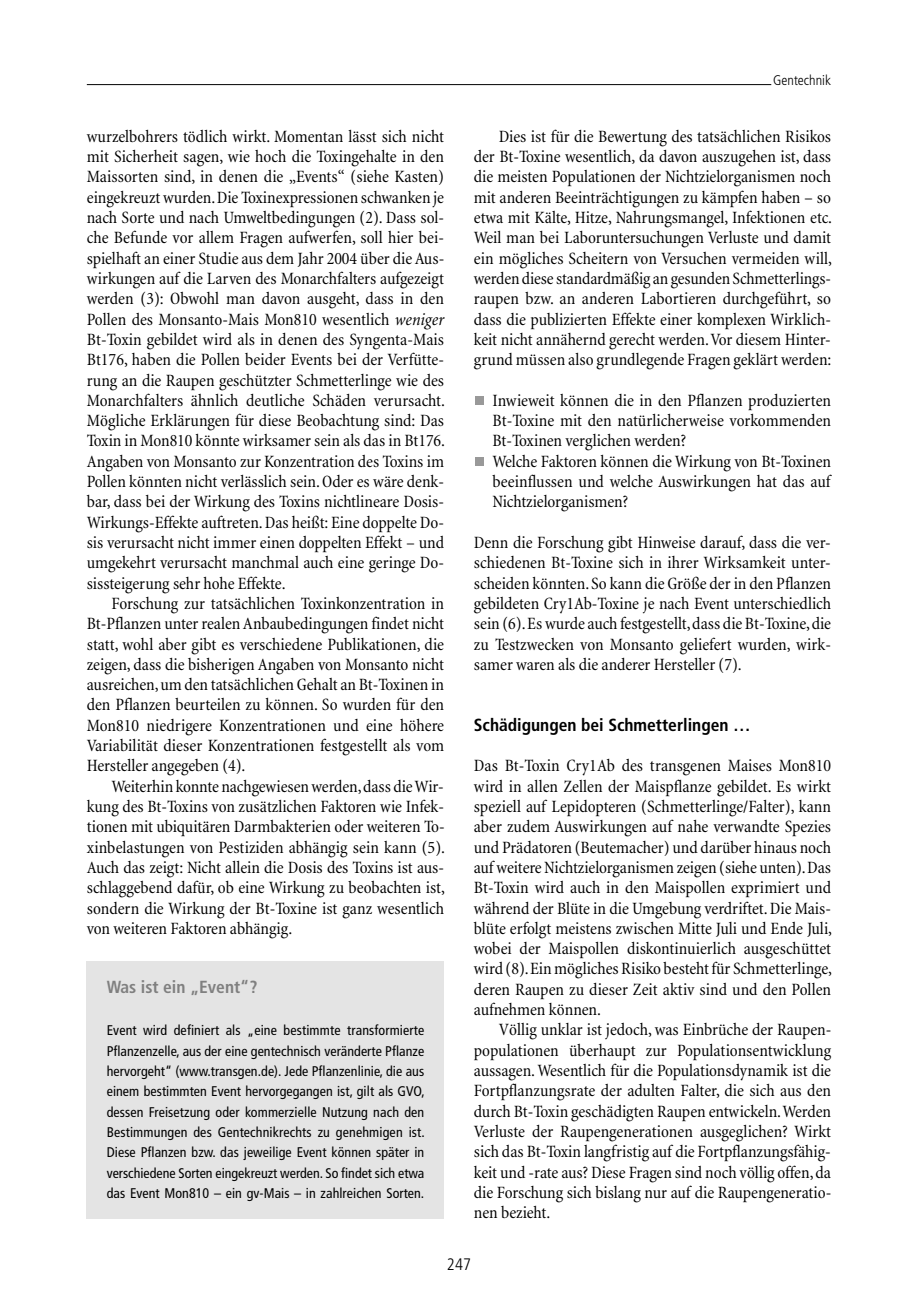
<style>
.page{position:relative;width:918px;height:1315px;background:#fff}
.page>*{position:absolute;margin:0;border:0;box-sizing:border-box;transform-origin:0 0}
.t1{font:condensed 17.5px/20.3px "Minion";letter-spacing:-.005em;color:#000;text-align:justify}
.t2{font:700 condensed 17.5px "Frutiger";color:#000}
.t3{font:700 condensed 17.5px "Frutiger";color:#808080}
.t4{font:300 condensed 16.62px "Frutiger";color:#000}
.t5{font:condensed 14px/20.3px "Frutiger";letter-spacing:.005em;color:#000;text-align:justify}
.t6{font:300 condensed 14px "Frutiger";letter-spacing:.005em;color:#000}
.s1{font-style:italic}
</style>
<div class="page">
<hr style="left:87px;top:84px;width:684px;height:1px;background:#000">
<div style="left:475px;top:396px;width:9px;height:9px;background:#999"></div>
<div style="left:475px;top:457px;width:9px;height:9px;background:#999"></div>
<div style="left:87px;top:960px;width:357px;height:258px;background:#e4e4e4"></div>
<p class="t1" style="left:87px;top:128px;width:360px">wurzelbohrers tödlich wirkt. Momentan lässt sich nicht mit Sicherheit sagen, wie hoch die Toxingehalte in den Maissorten sind, in denen die „Events“ (siehe Kasten) eingekreuztwurden.Die Toxinexpressionen schwanken je nach Sorte und nach Umweltbedingungen (2). Dass sol&shy;che Befunde vor allem Fragen aufwerfen, soll hier bei&shy;spielhaft an einer Studie aus dem Jahr 2004 über dieAus&shy;wirkungen auf die Larven des Monarchfalters aufgezeigt werden (3): Obwohl man davon ausgeht, dass in den Pollen des Monsanto-Mais Mon810 wesentlich <span class="s1">weniger </span>Bt-Toxin gebildet wird als in denen des Syngenta-Mais Bt176, haben die Pollen beider Events bei der Verfütte&shy;rung an die Raupen geschützter Schmetterlinge wie des Monarchfalters ähnlich deutliche Schäden verursacht.<br>Mögliche Erklärungen für diese Beobachtung sind: Das Toxin in Mon810 könnte wirksamer sein als das in Bt176.<br>Angaben von Monsanto zur Konzentration des Toxins im Pollen könnten nicht verlässlich sein.Oder es wäre denk&shy;bar, dass bei der Wirkung des Toxins nichtlineare Dosis-Wirkungs-Effekte auftreten.Das heißt: Eine doppelte Do&shy;sis verursacht nicht immer einen doppelten Effekt – und umgekehrt verursacht manchmal auch eine geringe Do&shy;sissteigerung sehr hohe Effekte.</p>
<p class="t1" style="left:87px;top:595px;width:359px;text-indent:25px">Forschung zur tatsächlichen Toxinkonzentration in Bt-Pflanzen unter realenAnbaubedingungen findet nicht statt, wohl aber gibt es verschiedene Publikationen, die zeigen, dass die bisherigen Angaben von Monsanto nicht ausreichen,um den tatsächlichen Gehalt an Bt-Toxinen in den Pflanzen beurteilen zu können. So wurden für den Mon810 niedrigere Konzentrationen und eine höhere Variabilität dieser Konzentrationen festgestellt als vom Hersteller angegeben (4).</p>
<p class="t1" style="left:87px;top:777px;width:360px;text-indent:25px">Weiterhin konnte nachgewiesenwerden,dass dieWir&shy;kung des Bt-Toxins von zusätzlichen Faktoren wie Infek&shy;tionen mit ubiquitären Darmbakterien oder weiteren To&shy;xinbelastungen von Pestiziden abhängig sein kann (5).<br>Auch das zeigt: Nicht allein die Dosis des Toxins ist aus&shy;schlaggebend dafür, ob eine Wirkung zu beobachten ist, sondern die Wirkung der Bt-Toxine ist ganz wesentlich von weiteren Faktoren abhängig.</p>
<p class="t3" style="left:107px;top:980px;width:152px">Was ist ein „Event“?</p>
<p class="t5" style="left:107px;top:1021px;width:320px">Event wird definiert als „eine bestimmte transformierte Pflanzenzelle, aus der eine gentechnisch veränderte Pflanze hervorgeht“ (www.transgen.de). Jede Pflanzenlinie, die aus einem bestimmten Event hervorgegangen ist, gilt als GVO, dessen Freisetzung oder kommerzielle Nutzung nach den Bestimmungen des Gentechnikrechts zu genehmigen ist.<br>Diese Pflanzen bzw. das jeweilige Event können später in verschiedene Sorten eingekreuzt werden. So findet sich etwa das Event Mon810 – ein gv-Mais – in zahlreichen Sorten.</p>
<p class="t6" style="left:773px;top:74px;width:60px">Gentechnik</p>
<p class="t1" style="left:474px;top:128px;width:360px;text-indent:25px">Dies ist für die Bewertung des tatsächlichen Risikos der Bt-Toxine wesentlich, da davon auszugehen ist, dass die meisten Populationen der Nichtzielorganismen noch mit anderen Beeinträchtigungen zu kämpfen haben – so etwa mit Kälte, Hitze, Nahrungsmangel, Infektionen etc.<br>Weil man bei Laboruntersuchungen Verluste und damit ein mögliches Scheitern von Versuchen vermeiden will, werden diesestandardmäßig an gesunden Schmetterlings&shy;raupen bzw. an anderen Labortieren durchgeführt, so dass die publizierten Effekte einer komplexen Wirklich&shy;keit nicht annähernd gerecht werden.Vor diesem Hinter&shy;grund müssen also grundlegende Fragen geklärt werden:</p>
<p class="t1" style="left:492px;top:392px;width:340px;text-align:left">Inwieweit können die in den Pflanzen produzierten Bt-Toxine mit den natürlicherweise vorkommenden Bt-Toxinen verglichen werden?<br>Welche Faktoren können die Wirkung von Bt-Toxinen beeinflussen und welche Auswirkungen hat das auf Nichtzielorganismen?</p>
<p class="t1" style="left:474px;top:534px;width:359px">Denn die Forschung gibt Hinweise darauf, dass die ver&shy;schiedenen Bt-Toxine sich in ihrer Wirksamkeit unter&shy;scheiden könnten. So kann die Größe der in den Pflanzen gebildeten Cry1Ab-Toxine je nach Event unterschiedlich sein (6).Eswurde auch festgestellt,dass die Bt-Toxine,die zu Testzwecken von Monsanto geliefert wurden, wirk&shy;samer waren als die anderer Hersteller (7).</p>
<p class="t2" style="left:474px;top:717px;width:278px">Schädigungen bei Schmetterlingen …</p>
<p class="t1" style="left:474px;top:757px;width:360px">Das Bt-Toxin Cry1Ab des transgenen Maises Mon810 wird in allen Zellen der Maispflanze gebildet. Es wirkt speziell auf Lepidopteren (Schmetterlinge/Falter), kann aber zudem Auswirkungen auf nahe verwandte Spezies und Prädatoren (Beutemacher) und darüber hinaus noch auf weitereNichtzielorganismen zeigen (siehe unten).Das Bt-Toxin wird auch in den Maispollen exprimiert und während der Blüte in die Umgebung verdriftet.Die Mais&shy;blüte erfolgt meistens zwischen Mitte Juli und Ende Juli, wobei der Maispollen diskontinuierlich ausgeschüttet wird (8).Einmögliches Risiko besteht für Schmetterlinge, deren Raupen zu dieser Zeit aktiv sind und den Pollen aufnehmen können.</p>
<p class="t1" style="left:474px;top:1021px;width:359px;text-indent:25px">Völlig unklar ist jedoch, was Einbrüche der Raupen&shy;populationen überhaupt zur Populationsentwicklung aussagen. Wesentlich für die Populationsdynamik ist die Fortpflanzungsrate der adulten Falter, die sich aus den durch Bt-Toxin geschädigten Raupen entwickeln.Werden Verluste der Raupengenerationen ausgeglichen? Wirkt sich das Bt-Toxin langfristig auf die Fortpflanzungsfähig&shy;keit und -rate aus? Diese Fragen sind noch völlig offen,da die Forschung sich bislang nur auf die Raupengeneratio&shy;nen bezieht.</p>
<p class="t4" style="left:447px;top:1258px;width:26px">247</p>
</div>
